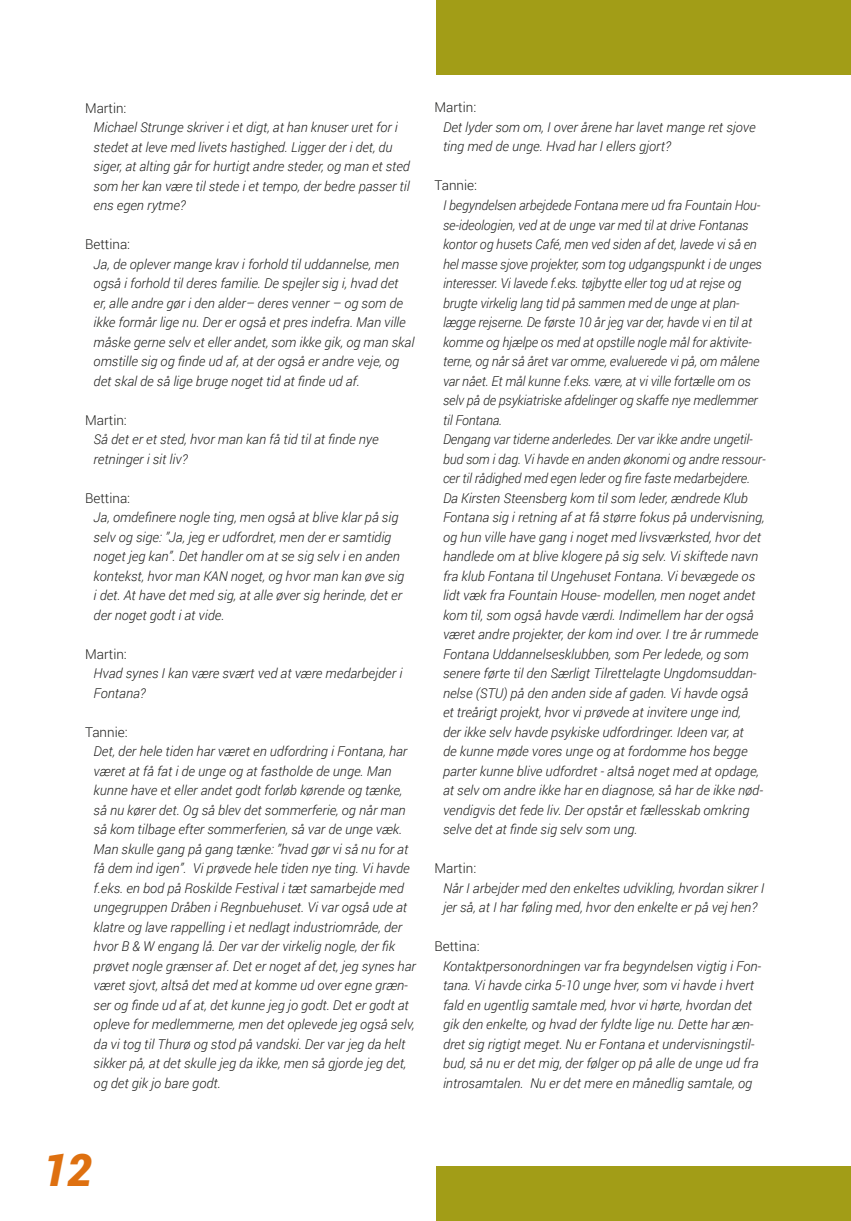
<style>
.page{position:relative;width:851px;height:1221px;background:#fff}
.page>*{position:absolute;margin:0;border:0;box-sizing:border-box;transform-origin:0 0}
.t1{font:italic 900 45px "Roboto";color:#de7010}
.t2{font:italic 300 13.5px/19.5px "Roboto";color:#1d1d1b}
.t3{font:300 13.5px "Roboto";color:#1d1d1b}
</style>
<div class="page">
<div style="left:436px;top:0;width:414px;height:74px;background:#a29d17"></div>
<div style="left:436px;top:1165px;width:414px;height:55px;background:#a29d17"></div>
<p class="t3" style="left:85px;top:98px;width:43px">Martin:</p>
<p class="t2" style="left:94px;top:117px;width:318px">Michael Strunge skriver i et digt, at han knuser uret for i stedet at leve med livets hastighed. Ligger der i det, du siger, at alting går for hurtigt andre steder, og man et sted som her kan være til stede i et tempo, der bedre passer til ens egen rytme?</p>
<p class="t3" style="left:85px;top:235px;width:46px">Bettina:</p>
<p class="t2" style="left:94px;top:253px;width:322px">Ja, de oplever mange krav i forhold til uddannelse, men også i forhold til deres familie. De spejler sig i, hvad det er, alle andre gør i den alder– deres venner – og som de ikke formår lige nu. Der er også et pres indefra. Man ville måske gerne selv et eller andet, som ikke gik, og man skal omstille sig og finde ud af, at der også er andre veje, og det skal de så lige bruge noget tid at finde ud af.</p>
<p class="t3" style="left:85px;top:410px;width:43px">Martin:</p>
<p class="t2" style="left:94px;top:429px;width:286px">Så det er et sted, hvor man kan få tid til at finde nye retninger i sit liv?</p>
<p class="t3" style="left:85px;top:488px;width:46px">Bettina:</p>
<p class="t2" style="left:94px;top:507px;width:312px">Ja, omdefinere nogle ting, men også at blive klar på sig selv og sige: ”Ja, jeg er udfordret, men der er samtidig noget jeg kan”. Det handler om at se sig selv i en anden kontekst, hvor man KAN noget, og hvor man kan øve sig i det. At have det med sig, at alle øver sig herinde, det er der noget godt i at vide.</p>
<p class="t3" style="left:85px;top:644px;width:43px">Martin:</p>
<p class="t2" style="left:94px;top:663px;width:310px">Hvad synes I kan være svært ved at være medarbejder i<br>Fontana?</p>
<p class="t3" style="left:85px;top:722px;width:44px">Tannie:</p>
<p class="t2" style="left:94px;top:741px;width:324px">Det, der hele tiden har været en udfordring i Fontana, har været at få fat i de unge og at fastholde de unge. Man kunne have et eller andet godt forløb kørende og tænke, så nu kører det. Og så blev det sommerferie, og når man så kom tilbage efter sommerferien, så var de unge væk.<br>Man skulle gang på gang tænke: ”hvad gør vi så nu for at få dem ind igen”. Vi prøvede hele tiden nye ting. Vi havde f.eks. en bod på Roskilde Festival i tæt samarbejde med ungegruppen Dråben i Regnbuehuset. Vi var også ude at klatre og lave rappelling i et nedlagt industriområde, der hvor B &amp; W engang lå. Der var der virkelig nogle, der fik prøvet nogle grænser af. Det er noget af det, jeg synes har været sjovt, altså det med at komme ud over egne græn&shy;ser og finde ud af at, det kunne jeg jo godt. Det er godt at opleve for medlemmerne, men det oplevede jeg også selv, da vi tog til Thurø og stod på vandski. Der var jeg da helt sikker på, at det skulle jeg da ikke, men så gjorde jeg det, og det gik jo bare godt.</p>
<p class="t3" style="left:434px;top:98px;width:43px">Martin:</p>
<p class="t2" style="left:443px;top:117px;width:314px">Det lyder som om, I over årene har lavet mange ret sjove ting med de unge. Hvad har I ellers gjort?</p>
<p class="t3" style="left:434px;top:176px;width:44px">Tannie:</p>
<p class="t2" style="left:443px;top:195px;width:324px">I begyndelsen arbejdede Fontana mere ud fra Fountain Hou&shy;se-ideologien, ved at de unge var med til at drive Fontanas kontor og husets Café, men ved siden af det, lavede vi så en hel masse sjove projekter, som tog udgangspunkt i de unges interesser. Vi lavede f.eks. tøjbytte eller tog ud at rejse og brugte virkelig lang tid på sammen med de unge at plan&shy;lægge rejserne. De første 10 år jeg var der, havde vi en til at komme og hjælpe os med at opstille nogle mål for aktivite&shy;terne, og når så året var omme, evaluerede vi på, om målene var nået. Et mål kunne f.eks. være, at vi ville fortælle om os selv på de psykiatriske afdelinger og skaffe nye medlemmer til Fontana.<br>Dengang var tiderne anderledes. Der var ikke andre ungetil&shy;bud som i dag. Vi havde en anden økonomi og andre ressour&shy;cer til rådighed med egen leder og fire faste medarbejdere.<br>Da Kirsten Steensberg kom til som leder, ændrede Klub Fontana sig i retning af at få større fokus på undervisning, og hun ville have gang i noget med livsværksted, hvor det handlede om at blive klogere på sig selv. Vi skiftede navn fra klub Fontana til Ungehuset Fontana. Vi bevægede os lidt væk fra Fountain House- modellen, men noget andet kom til, som også havde værdi. Indimellem har der også været andre projekter, der kom ind over. I tre år rummede Fontana Uddannelsesklubben, som Per ledede, og som senere førte til den Særligt Tilrettelagte Ungdomsuddan&shy;nelse (STU) på den anden side af gaden. Vi havde også<br>et treårigt projekt, hvor vi prøvede at invitere unge ind,<br>der ikke selv havde psykiske udfordringer. Ideen var, at<br>de kunne møde vores unge og at fordomme hos begge parter kunne blive udfordret - altså noget med at opdage, at selv om andre ikke har en diagnose, så har de ikke nød&shy;vendigvis det fede liv. Der opstår et fællesskab omkring selve det at finde sig selv som ung.</p>
<p class="t3" style="left:434px;top:859px;width:43px">Martin:</p>
<p class="t2" style="left:443px;top:877px;width:323px">Når I arbejder med den enkeltes udvikling, hvordan sikrer I jer så, at I har føling med, hvor den enkelte er på vej hen?</p>
<p class="t3" style="left:434px;top:937px;width:46px">Bettina:</p>
<p class="t2" style="left:443px;top:955px;width:319px">Kontaktpersonordningen var fra begyndelsen vigtig i Fon&shy;tana. Vi havde cirka 5-10 unge hver, som vi havde i hvert fald en ugentlig samtale med, hvor vi hørte, hvordan det gik den enkelte, og hvad der fyldte lige nu. Dette har æn&shy;dret sig rigtigt meget. Nu er Fontana et undervisningstil&shy;bud, så nu er det mig, der følger op på alle de unge ud fra introsamtalen. Nu er det mere en månedlig samtale, og</p>
<h1 class="t1" style="left:43px;top:1137px;width:51px">12</h1>
</div>
